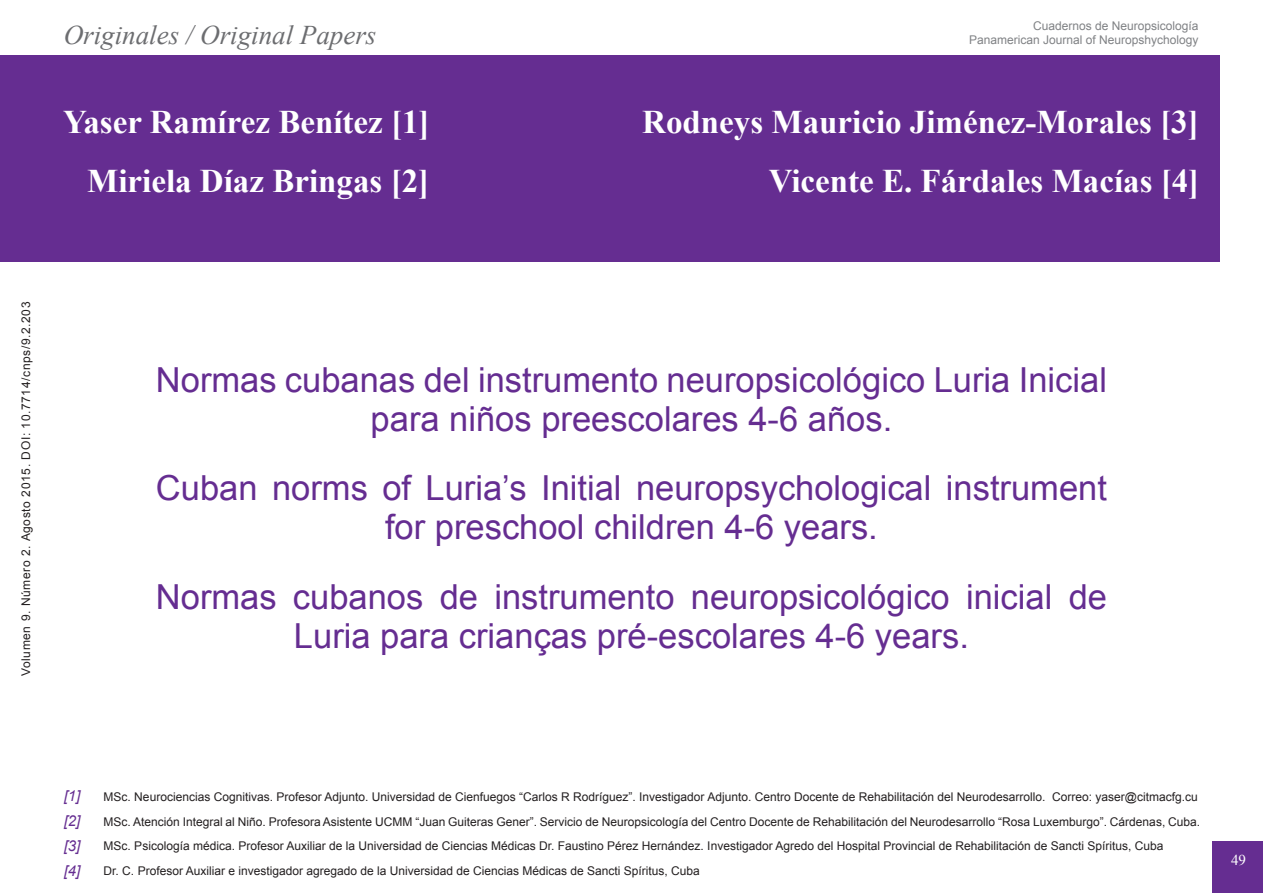
<style>
.page{position:relative;width:1263px;height:893px;background:#fff}
.page>*{position:absolute;margin:0;border:0;box-sizing:border-box;transform-origin:0 0}
.t1{font:34.5px/39px "Arial";color:#652d91;text-align:center}
.t2{font:700 33px "Times New Roman";color:#fff}
.t3{font:italic 27px "Times New Roman";color:#6c6d70}
.t4{font:italic 15px/25px "Arial";color:#652d91;text-align:justify}
.t5{font:15px "Times New Roman";color:#fff}
.t6{font:12px/24.8px "Arial";color:#231f20}
.t7{font:12px "Arial";color:#808285}
.t8{font:12px "Arial";letter-spacing:.05em;color:#231f20}
</style>
<div class="page">
<div style="left:1212px;top:841px;width:51px;height:52px;background:#652d91"></div>
<div style="left:0;top:55px;width:1219px;height:206px;background:#652d91"></div>
<p class="t7" style="left:1033px;top:18px;width:167px">Cuadernos de Neuropsicología</p>
<h3 class="t3" style="left:64px;top:17px;width:314px">Originales / Original Papers</h3>
<p class="t7" style="left:969px;top:32px;width:231px">Panamerican Journal of Neuropshychology</p>
<h2 class="t2" style="left:63px;top:99px;width:368px">Yaser Ramírez Benítez [1]</h2>
<h2 class="t2" style="left:642px;top:99px;width:558px">Rodneys Mauricio Jiménez-Morales [3]</h2>
<h2 class="t2" style="left:87px;top:159px;width:343px">Miriela Díaz Bringas [2]</h2>
<h2 class="t2" style="left:769px;top:159px;width:432px">Vicente E. Fárdales Macías [4]</h2>
<p class="t8" style="left:18px;top:676px;width:376px;rotate:-90deg">Volumen 9. Número 2. Agosto 2015. DOI: 10.7714/cnps/9.2.203</p>
<h1 class="t1" style="left:156px;top:361px;width:952px">Normas cubanas del instrumento neuropsicológico Luria Inicial para niños preescolares 4-6 años.</h1>
<h1 class="t1" style="left:156px;top:469px;width:952px">Cuban norms of Luria’s Initial neuropsychological instrument for preschool children 4-6 years.</h1>
<h1 class="t1" style="left:156px;top:577px;width:953px">Normas cubanos de instrumento neuropsicológico inicial de<br>Luria para crianças pré-escolares 4-6 years.</h1>
<p class="t4" style="left:64px;top:783px;width:18px">[1] [2] [3] [4]</p>
<p class="t6" style="left:104px;top:784px;width:1098px">MSc. Neurociencias Cognitivas. Profesor Adjunto. Universidad de Cienfuegos “Carlos R Rodríguez”. Investigador Adjunto. Centro Docente de Rehabilitación del Neurodesarrollo. Correo: yaser@citmacfg.cu MSc. Atención Integral al Niño. Profesora Asistente UCMM “Juan Guiteras Gener”. Servicio de Neuropsicología del Centro Docente de Rehabilitación del Neurodesarrollo “Rosa Luxemburgo”. Cárdenas, Cuba.<br>MSc. Psicología médica. Profesor Auxiliar de la Universidad de Ciencias Médicas Dr. Faustino Pérez Hernández. Investigador Agredo del Hospital Provincial de Rehabilitación de Sancti Spíritus, Cuba<br>Dr. C. Profesor Auxiliar e investigador agregado de la Universidad de Ciencias Médicas de Sancti Spíritus, Cuba</p>
<p class="t5" style="left:1231px;top:850px;width:16px">49</p>
</div>
